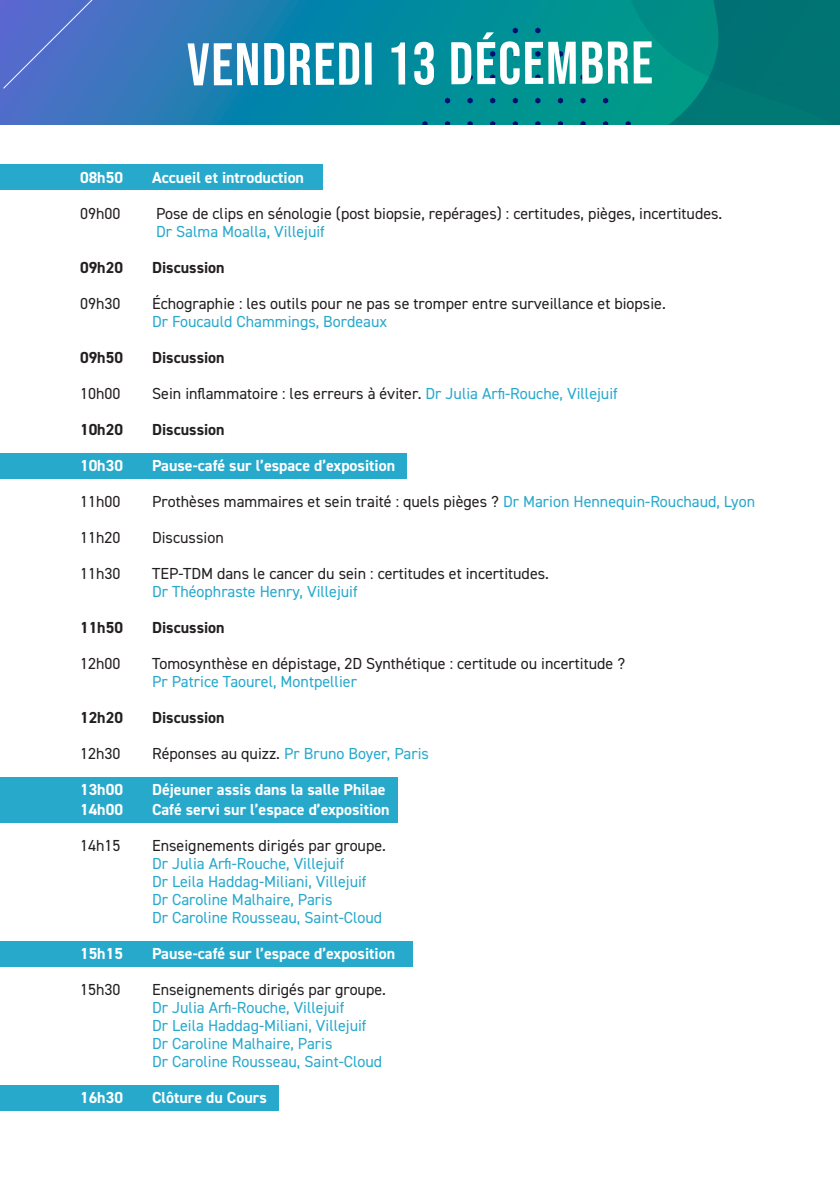
<style>
.page{position:relative;width:840px;height:1191px;background:#fff}
.page>*{position:absolute;margin:0;border:0;box-sizing:border-box;transform-origin:0 0}
.t1{font:60px "Bebas Neue";letter-spacing:.02em;color:#fff}
.t2{font:16px/18px "DIN2014";color:#231f20}
.t3{font:16px/18px "DIN2014";color:#27a9cc}
.t4{font:700 16px "DIN2014";color:#fff}
.t5{font:700 16px "DIN2014";color:#231f20}
.s1{color:#27a9cc}
.s2{color:#231f20}
</style>
<div class="page">
<svg style="left:0;top:0;width:413px;height:124px;background:#1081ab"></svg>
<svg style="left:413px;top:0;width:208px;height:124px;background:#008f93"></svg>
<svg style="left:621px;top:0;width:218px;height:125px;background:#00807b"></svg>
<svg style="left:0;top:0;width:244px;height:89px;background:#3f75bf"></svg>
<div style="left:0;top:164px;width:322px;height:26px;background:#27a9cc"></div>
<div style="left:0;top:1085px;width:279px;height:25px;background:#27a9cc"></div>
<div style="left:0;top:941px;width:412px;height:25px;background:#27a9cc"></div>
<div style="left:0;top:454px;width:406px;height:25px;background:#27a9cc"></div>
<div style="left:0;top:777px;width:397px;height:25px;background:#27a9cc"></div>
<div style="left:0;top:797px;width:397px;height:25px;background:#27a9cc"></div>
<p class="t1" style="left:187px;top:30px;width:467px">VENDREDI 13 DÉCEMBRE</p>
<p class="t4" style="left:80px;top:166px;width:44px">08h50</p>
<p class="t4" style="left:152px;top:166px;width:153px">Accueil et introduction</p>
<p class="t2" style="left:80px;top:204px;width:42px">09h00</p>
<p class="t2" style="left:156px;top:204px;width:567px">Pose de clips en sénologie (post biopsie, repérages) : certitudes, pièges, incertitudes.<br><span class="s1">Dr Salma Moalla, Villejuif</span></p>
<p class="t5" style="left:80px;top:256px;width:44px">09h20</p>
<p class="t5" style="left:152px;top:256px;width:74px">Discussion</p>
<p class="t2" style="left:80px;top:294px;width:42px">09h30</p>
<p class="t2" style="left:152px;top:294px;width:515px">Échographie : les outils pour ne pas se tromper entre surveillance et biopsie.<br><span class="s1">Dr Foucauld Chammings, Bordeaux</span></p>
<p class="t5" style="left:80px;top:346px;width:44px">09h50</p>
<p class="t5" style="left:152px;top:346px;width:74px">Discussion</p>
<p class="t2" style="left:80px;top:384px;width:42px">10h00</p>
<p class="t2" style="left:152px;top:384px;width:467px">Sein inflammatoire : les erreurs à éviter. <span class="s1">Dr Julia Arfi-Rouche, Villejuif</span></p>
<p class="t5" style="left:80px;top:418px;width:44px">10h20</p>
<p class="t5" style="left:152px;top:418px;width:74px">Discussion</p>
<p class="t4" style="left:80px;top:454px;width:44px">10h30</p>
<p class="t4" style="left:152px;top:454px;width:244px">Pause-café sur l’espace d’exposition</p>
<p class="t2" style="left:80px;top:492px;width:42px">11h00</p>
<p class="t2" style="left:152px;top:492px;width:604px">Prothèses mammaires et sein traité : quels pièges ? <span class="s1">Dr Marion Hennequin-Rouchaud, Lyon</span></p>
<p class="t2" style="left:80px;top:528px;width:42px">11h20</p>
<p class="t2" style="left:152px;top:528px;width:73px">Discussion</p>
<p class="t2" style="left:80px;top:564px;width:42px">11h30</p>
<p class="t2" style="left:152px;top:564px;width:398px">TEP-TDM dans le cancer du sein : certitudes et incertitudes.<br><span class="s1">Dr Théophraste Henry, Villejuif</span></p>
<p class="t5" style="left:80px;top:616px;width:44px">11h50</p>
<p class="t5" style="left:152px;top:616px;width:74px">Discussion</p>
<p class="t2" style="left:80px;top:654px;width:42px">12h00</p>
<p class="t2" style="left:152px;top:654px;width:474px">Tomosynthèse en dépistage, 2D Synthétique : certitude ou incertitude ?<br><span class="s1">Pr Patrice Taourel, Montpellier</span></p>
<p class="t5" style="left:80px;top:706px;width:44px">12h20</p>
<p class="t5" style="left:152px;top:706px;width:74px">Discussion</p>
<p class="t2" style="left:80px;top:744px;width:42px">12h30</p>
<p class="t3" style="left:152px;top:744px;width:278px"><span class="s2">Réponses au quizz.</span> Pr Bruno Boyer, Paris</p>
<p class="t4" style="left:80px;top:778px;width:44px">13h00</p>
<p class="t4" style="left:152px;top:778px;width:235px">Déjeuner assis dans la salle Philae</p>
<p class="t4" style="left:80px;top:798px;width:44px">14h00</p>
<p class="t4" style="left:152px;top:798px;width:239px">Café servi sur l’espace d’exposition</p>
<p class="t2" style="left:80px;top:836px;width:42px">14h15</p>
<p class="t3" style="left:152px;top:836px;width:235px"><span class="s2">Enseignements dirigés par groupe.<br></span>Dr Julia Arfi-Rouche, Villejuif<br>Dr Leila Haddag-Miliani, Villejuif Dr Caroline Malhaire, Paris<br>Dr Caroline Rousseau, Saint-Cloud</p>
<p class="t4" style="left:80px;top:942px;width:44px">15h15</p>
<p class="t4" style="left:152px;top:942px;width:244px">Pause-café sur l’espace d’exposition</p>
<p class="t2" style="left:80px;top:980px;width:42px">15h30</p>
<p class="t3" style="left:152px;top:980px;width:235px"><span class="s2">Enseignements dirigés par groupe.<br></span>Dr Julia Arfi-Rouche, Villejuif<br>Dr Leila Haddag-Miliani, Villejuif Dr Caroline Malhaire, Paris<br>Dr Caroline Rousseau, Saint-Cloud</p>
<p class="t4" style="left:80px;top:1086px;width:44px">16h30</p>
<p class="t4" style="left:152px;top:1086px;width:116px">Clôture du Cours</p>
</div>
